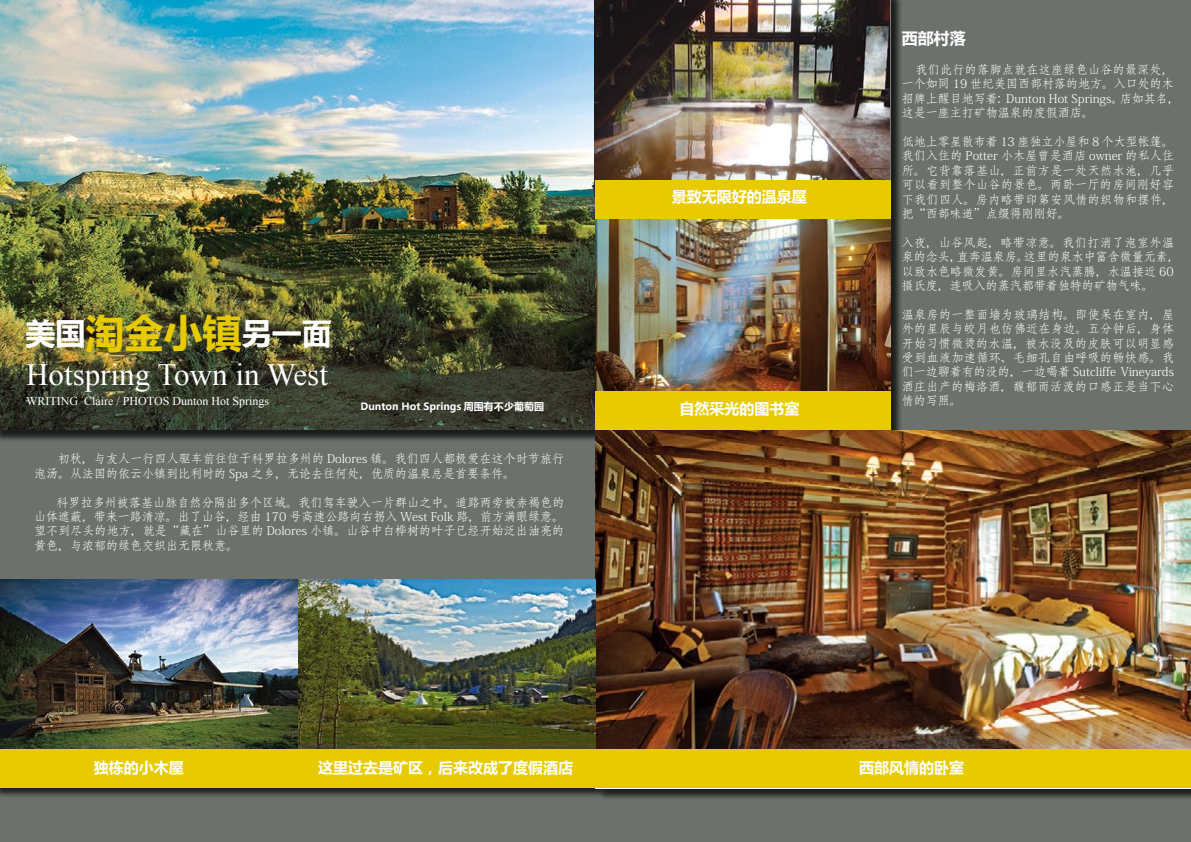
<style>
.page{position:relative;width:1191px;height:842px;background:#fff}
.page>*{position:absolute;margin:0;border:0;box-sizing:border-box;transform-origin:0 0}
.t1{font:31px "Times New Roman";color:#fff}
.t2{font:700 30px "Microsoft Ya Hei";color:#fff}
.t3{font:700 16px "Microsoft Ya Hei";color:#fff}
.t4{font:700 15px "Microsoft Ya Hei";color:#fff}
.t5{font:12px/14.4px "Adobe Fangsong Std";color:#fff}
.t6{font:12px "Times New Roman";color:#fff}
.t7{font:700 10px "Microsoft Ya Hei";color:#fff}
.s1{font-size:39px;color:#e8ca00}
</style>
<div class="page">
<div style="left:0;top:0;width:595px;height:842px;background:#6c716c"></div>
<div style="left:595px;top:0;width:596px;height:842px;background:#6c716c"></div>
<div style="left:0;top:583px;width:608px;height:216px;background:#000;opacity:.75"></div>
<div style="left:0;top:0;width:608px;height:442px;background:#000;opacity:.75"></div>
<div style="left:596px;top:0;width:307px;height:442px;background:#000;opacity:.75"></div>
<div style="left:597px;top:433px;width:594px;height:368px;background:#000;opacity:.75"></div>
<img style="left:0;top:0;width:595px;height:429px">
<img style="left:595px;top:431px;width:596px;height:319px">
<img style="left:595px;top:218px;width:295px;height:173px">
<img style="left:0;top:580px;width:595px;height:170px">
<img style="left:595px;top:0;width:294px;height:180px">
<div style="left:595px;top:180px;width:295px;height:38px;background:#e8ca00"></div>
<div style="left:595px;top:391px;width:295px;height:38px;background:#e8ca00"></div>
<div style="left:595px;top:750px;width:596px;height:38px;background:#e8ca00"></div>
<div style="left:0;top:750px;width:298px;height:38px;background:#e8ca00"></div>
<div style="left:298px;top:750px;width:297px;height:38px;background:#e8ca00"></div>
<h2 class="t2" style="left:26px;top:312px;width:308px">美国<span class="s1">淘金小镇</span>另一面</h2>
<h1 class="t1" style="left:26px;top:353px;width:303px">Hotspring Town in West</h1>
<p class="t6" style="left:26px;top:392px;width:244px">WRITING Claire / PHOTOS Dunton Hot Springs</p>
<p class="t7" style="left:360px;top:399px;width:185px">Dunton Hot Springs 周围有不少葡萄园</p>
<p class="t5" style="left:34px;top:452px;width:531px;text-indent:24px">初秋，与友人一行四人驱车前往位于科罗拉多州的 Dolores 镇。我们四人都极爱在这个时节旅行泡汤。从法国的依云小镇到比利时的 Spa 之乡，无论去往何处，优质的温泉总是首要条件。</p>
<p class="t5" style="left:34px;top:495px;width:532px;text-align:justify;text-indent:22px">科罗拉多州被落基山脉自然分隔出多个区域。我们驾车驶入一片群山之中。道路两旁被赤褐色的山体遮蔽，带来一路清凉。出了山谷，经由 170 号高速公路向右拐入 West Folk 路，前方满眼绿意。望不到尽头的地方，就是“藏在”山谷里的 Dolores 小镇。山谷中白桦树的叶子已经开始泛出油亮的黄色，与浓郁的绿色交织出无限秋意。</p>
<p class="t4" style="left:672px;top:186px;width:136px">景致无限好的温泉屋</p>
<p class="t4" style="left:679px;top:398px;width:121px">自然采光的图书室</p>
<h3 class="t3" style="left:901px;top:27px;width:65px">西部村落</h3>
<p class="t5" style="left:901px;top:62px;width:280px;text-indent:14px">我们此行的落脚点就在这座绿色山谷的最深处，一个如同 19 世纪美国西部村落的地方。入口处的木招牌上醒目地写着：Dunton Hot Springs。店如其名，这是一座主打矿物温泉的度假酒店。</p>
<p class="t5" style="left:901px;top:134px;width:274px;text-align:justify">低地上零星散布着 13 座独立小屋和 8 个大型帐篷。我们入住的 Potter 小木屋曾是酒店 owner 的私人住所。它背靠落基山，正前方是一处天然水池，几乎可以看到整个山谷的景色。两卧一厅的房间刚好容下我们四人。房内略带印第安风情的织物和摆件，把“西部味道”点缀得刚刚好。</p>
<p class="t5" style="left:901px;top:235px;width:280px">入夜，山谷风起，略带凉意。我们打消了泡室外温泉的念头，直奔温泉房。这里的泉水中富含微量元素，以致水色略微发黄。房间里水汽蒸腾，水温接近 60摄氏度，连吸入的蒸汽都带着独特的矿物气味。</p>
<p class="t5" style="left:901px;top:307px;width:274px;text-align:justify">温泉房的一整面墙为玻璃结构。即使呆在室内，屋外的星辰与皎月也仿佛近在身边。五分钟后，身体开始习惯微烫的水温，被水没及的皮肤可以明显感受到血液加速循环、毛细孔自由呼吸的畅快感。我们一边聊着有的没的，一边喝着 Sutcliffe Vineyards酒庄出产的梅洛酒，馥郁而活泼的口感正是当下心</p>
<p class="t5" style="left:901px;top:394px;width:61px">情的写照。</p>
<p class="t4" style="left:318px;top:757px;width:256px">这里过去是矿区，后来改成了度假酒店</p>
<p class="t4" style="left:94px;top:757px;width:91px">独栋的小木屋</p>
<p class="t4" style="left:859px;top:757px;width:106px">西部风情的卧室</p>
</div>
